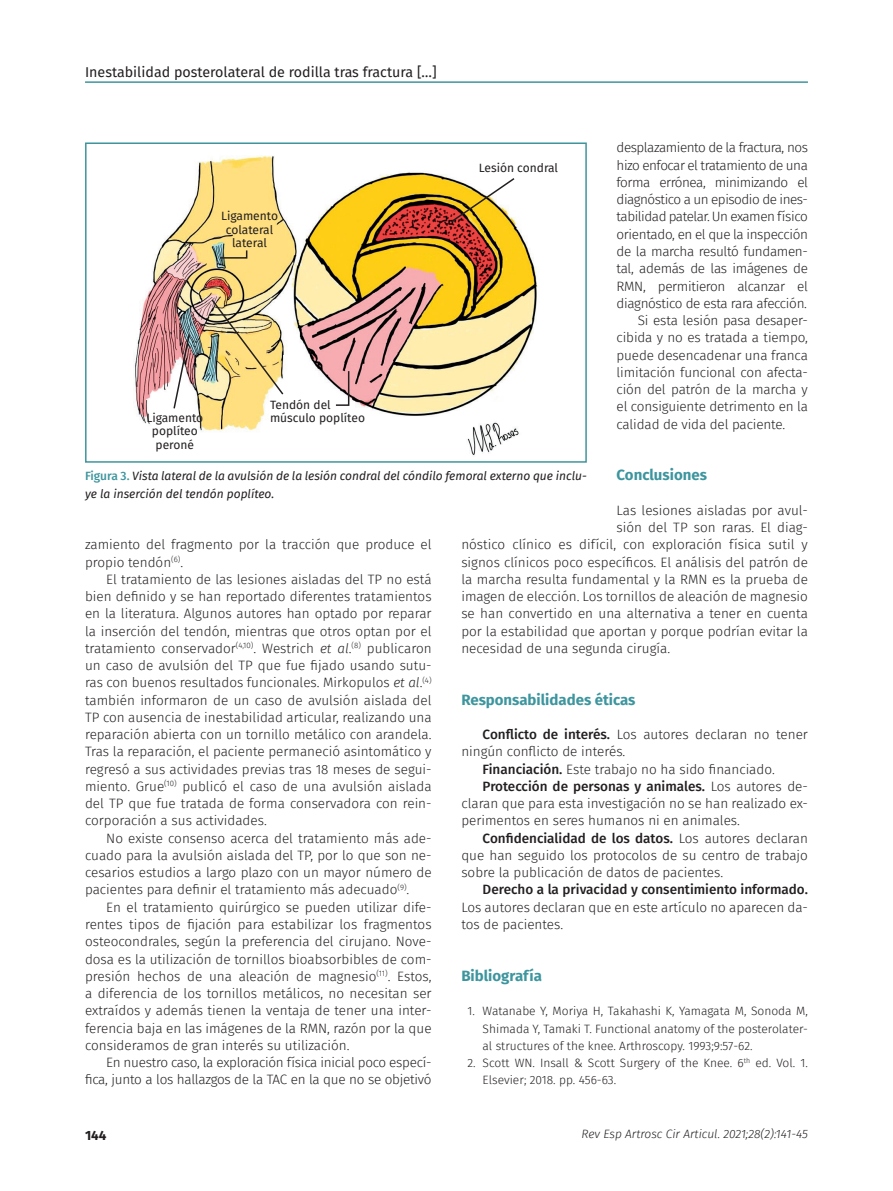
<style>
.page{position:relative;width:893px;height:1191px;background:#fff}
.page>*{position:absolute;margin:0;border:0;box-sizing:border-box;transform-origin:0 0}
.Ladillo{font:700 15px "Fira Sans FS";color:#3d959e}
.t1{font:14.25px "Fira Sans FS";color:#231f20}
.Párrafo_general{font:300 13.5px/17.2px "Fira Sans FS";color:#231f20;text-align:justify}
.Primer_párrafo{font:300 13.5px "Fira Sans FS";color:#231f20}
.Párrafo_general-2{font:300 13.5px/17.2px "Fira Sans FS";letter-spacing:-.02em;color:#231f20;text-align:right}
.t2{font:700 13.5px "Fira Sans FS";color:#231f20}
.Bibliografía{font:300 12px/17.2px "Fira Sans FS";color:#231f20;text-align:justify}
.Pie_de_foto{font:italic 12px/17.2px "Fira Sans FS";color:#231f20}
.Letra_figura{font:12px "Fira Sans FS";color:#231f20}
.t3{font:italic 300 12px "Fira Sans FS";color:#231f20}
.s1{font-weight:500}
.s2{font-weight:500;font-style:normal;color:#3d959e}
.s3{font-style:italic}
</style>
<div class="page">
<hr style="left:85px;top:81px;width:723px;height:2px;background:#3d959e">
<img style="left:135px;top:155px;width:404px;height:301px">
<div style="left:85px;top:142px;width:502px;height:321px;border:2px solid #3d959e"></div>
<svg style="left:450px;top:176px;width:66px;height:47px"></svg>
<img style="left:210px;top:298px;width:75px;height:98px">
<svg style="left:334px;top:369px;width:16px;height:38px"></svg>
<svg style="left:219px;top:249px;width:29px;height:10px"></svg>
<svg style="left:172px;top:333px;width:19px;height:77px"></svg>
<p class="t1" style="left:85px;top:62px;width:353px">Inestabilidad posterolateral de rodilla tras fractura […]</p>
<p class="Párrafo_general" style="left:617px;top:139px;width:193px">desplazamiento de la fractura, nos hizo enfocar el tratamiento de una forma errónea, minimizando el diagnóstico a un episodio de ines&shy;tabilidad patelar. Un examen físico orientado, en el que la inspección de la marcha resultó fundamen&shy;tal, además de las imágenes de RMN, permitieron alcanzar el diagnóstico de esta rara afección.</p>
<p class="Párrafo_general" style="left:617px;top:312px;width:193px;text-indent:21px">Si esta lesión pasa desaper&shy;cibida y no es tratada a tiempo, puede desencadenar una franca limitación funcional con afecta&shy;ción del patrón de la marcha y el consiguiente detrimento en la calidad de vida del paciente.</p>
<p class="Ladillo" style="left:617px;top:463px;width:92px">Conclusiones</p>
<p class="Primer_párrafo" style="left:617px;top:500px;width:193px">Las lesiones aisladas por avul-</p>
<p class="Primer_párrafo" style="left:617px;top:518px;width:193px">sión del TP son raras. El diag-</p>
<p class="Primer_párrafo" style="left:461px;top:535px;width:348px">nóstico clínico es difícil, con exploración física sutil y</p>
<p class="Primer_párrafo" style="left:461px;top:552px;width:348px">signos clínicos poco específicos. El análisis del patrón de</p>
<p class="Primer_párrafo" style="left:461px;top:569px;width:348px">la marcha resulta fundamental y la RMN es la prueba de</p>
<p class="Primer_párrafo" style="left:461px;top:587px;width:348px">imagen de elección. Los tornillos de aleación de magnesio</p>
<p class="Primer_párrafo" style="left:461px;top:604px;width:348px">se han convertido en una alternativa a tener en cuenta</p>
<p class="Primer_párrafo" style="left:461px;top:621px;width:348px">por la estabilidad que aportan y porque podrían evitar la</p>
<p class="Primer_párrafo" style="left:461px;top:638px;width:210px">necesidad de una segunda cirugía.</p>
<p class="Ladillo" style="left:461px;top:688px;width:176px">Responsabilidades éticas</p>
<p class="Párrafo_general" style="left:461px;top:726px;width:348px;text-indent:21px"><span class="s1">Conflicto de interés.</span> Los autores declaran no tener ningún conflicto de interés.</p>
<p class="Párrafo_general" style="left:483px;top:760px;width:294px"><span class="s1">Financiación.</span> Este trabajo no ha sido financiado.</p>
<p class="Párrafo_general" style="left:461px;top:777px;width:348px;text-indent:21px"><span class="s1">Protección de personas y animales.</span> Los autores de&shy;claran que para esta investigación no se han realizado ex&shy;perimentos en seres humanos ni en animales.</p>
<p class="Párrafo_general" style="left:461px;top:829px;width:348px;text-indent:21px"><span class="s1">Confidencialidad de los datos.</span> Los autores declaran que han seguido los protocolos de su centro de trabajo sobre la publicación de datos de pacientes.</p>
<p class="Párrafo_general" style="left:461px;top:881px;width:348px;text-indent:21px"><span class="s1">Derecho a la privacidad y consentimiento informado.<br></span>Los autores declaran que en este artículo no aparecen da&shy;tos de pacientes.</p>
<p class="Ladillo" style="left:461px;top:964px;width:82px">Bibliografía</p>
<p class="Bibliografía" style="left:483px;top:1002px;width:327px;text-indent:-15px">1. Watanabe Y, Moriya H, Takahashi K, Yamagata M, Sonoda M, Shimada Y, Tamaki T. Functional anatomy of the posterolater&shy;al structures of the knee. Arthroscopy. 1993;9:57-62.</p>
<p class="Bibliografía" style="left:483px;top:1054px;width:327px;text-indent:-15px">2. Scott WN. Insall &amp; Scott Surgery of the Knee. 6<sup>th</sup> ed. Vol. 1.<br>Elsevier; 2018. pp. 456-63.</p>
<p class="Letra_figura" style="left:479px;top:159px;width:81px">Lesión condral</p>
<p class="Letra_figura" style="left:221px;top:208px;width:58px">Ligamento</p>
<p class="Letra_figura" style="left:226px;top:221px;width:49px">colateral</p>
<p class="Letra_figura" style="left:232px;top:235px;width:36px">lateral</p>
<p class="Letra_figura" style="left:270px;top:396px;width:62px">Tendón del</p>
<p class="Letra_figura" style="left:146px;top:409px;width:58px">Ligamento</p>
<p class="Letra_figura" style="left:270px;top:410px;width:96px">músculo poplíteo</p>
<p class="Letra_figura" style="left:152px;top:423px;width:47px">poplíteo</p>
<p class="Letra_figura" style="left:156px;top:436px;width:40px">peroné</p>
<p class="Pie_de_foto" style="left:85px;top:467px;width:503px"><span class="s2">Figura 3.</span> Vista lateral de la avulsión de la lesión condral del cóndilo femoral externo que inclu&shy;ye la inserción del tendón poplíteo.</p>
<p class="Párrafo_general" style="left:85px;top:536px;width:348px">zamiento del fragmento por la tracción que produce el propio tendón<sup>(6)</sup>.</p>
<p class="Párrafo_general" style="left:85px;top:570px;width:348px;text-indent:21px">El tratamiento de las lesiones aisladas del TP no está bien definido y se han reportado diferentes tratamientos en la literatura. Algunos autores han optado por reparar la inserción del tendón, mientras que otros optan por el tratamiento conservador<sup>(4,10)</sup>. Westrich <span class="s3">et al</span>.<sup>(8)</sup> publicaron un caso de avulsión del TP que fue fijado usando sutu&shy;ras con buenos resultados funcionales. Mirkopulos <span class="s3">et al</span>.<sup>(4) </sup>también informaron de un caso de avulsión aislada del TP con ausencia de inestabilidad articular, realizando una reparación abierta con un tornillo metálico con arandela.<br>Tras la reparación, el paciente permaneció asintomático y regresó a sus actividades previas tras 18 meses de segui&shy;miento. Grue<sup>(10)</sup> publicó el caso de una avulsión aislada del TP que fue tratada de forma conservadora con rein&shy;corporación a sus actividades.</p>
<p class="Párrafo_general" style="left:85px;top:829px;width:348px;text-indent:21px">No existe consenso acerca del tratamiento más ade&shy;cuado para la avulsión aislada del TP, por lo que son ne&shy;cesarios estudios a largo plazo con un mayor número de pacientes para definir el tratamiento más adecuado<sup>(9)</sup>.</p>
<p class="Párrafo_general" style="left:85px;top:898px;width:348px;text-indent:21px">En el tratamiento quirúrgico se pueden utilizar dife&shy;rentes tipos de fijación para estabilizar los fragmentos osteocondrales, según la preferencia del cirujano. Nove&shy;dosa es la utilización de tornillos bioabsorbibles de com&shy;presión hechos de una aleación de magnesio<sup>(11)</sup>. Estos, a diferencia de los tornillos metálicos, no necesitan ser extraídos y además tienen la ventaja de tener una inter&shy;ferencia baja en las imágenes de la RMN, razón por la que consideramos de gran interés su utilización.</p>
<p class="Párrafo_general-2" style="left:85px;top:1053px;width:348px">En nuestro caso, la exploración física inicial poco especí&shy;fica, junto a los hallazgos de la TAC en la que no se objetivó</p>
<p class="t2" style="left:85px;top:1124px;width:23px">144</p>
<p class="t3" style="left:582px;top:1125px;width:228px">Rev Esp Artrosc Cir Articul. 2021;28(2):141-45</p>
</div>
